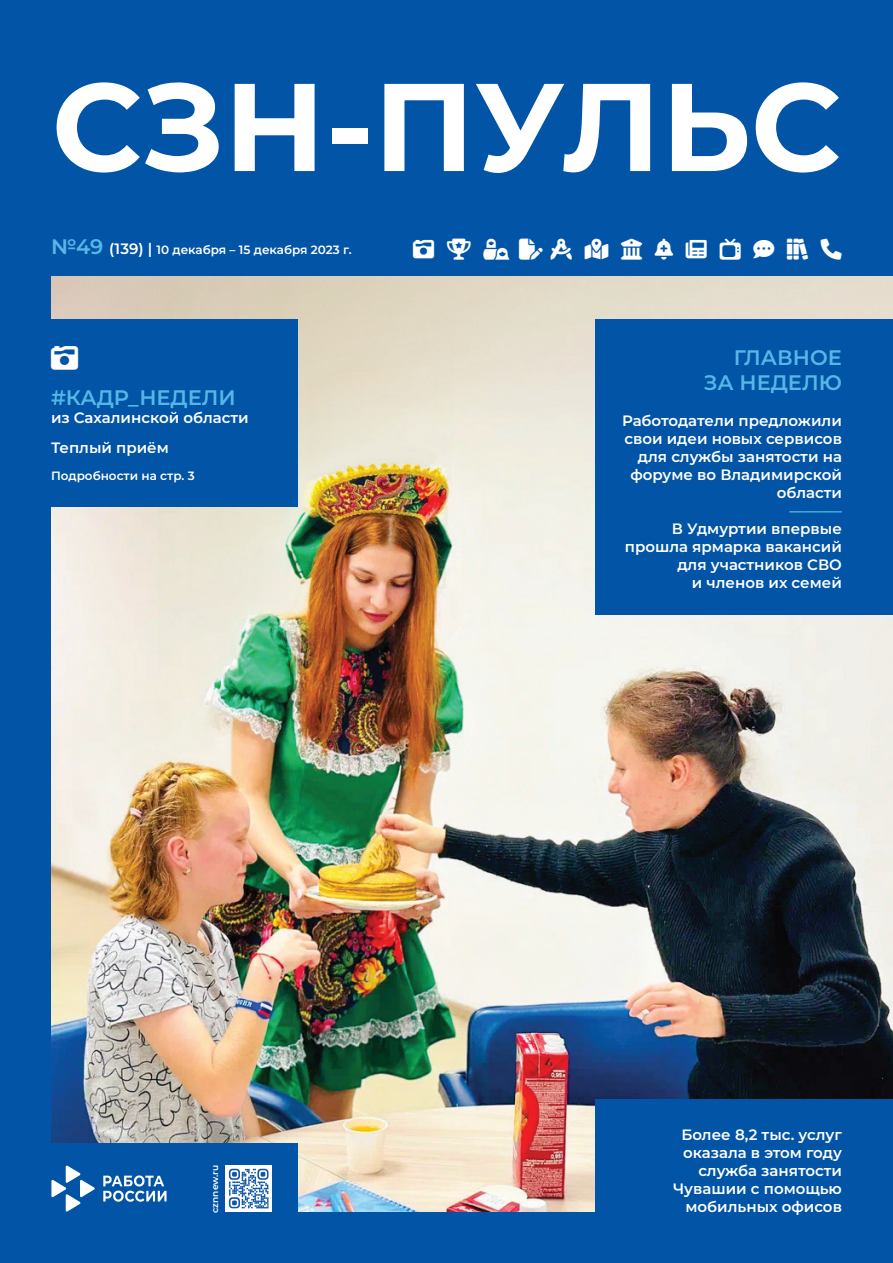
<style>
.page{position:relative;width:893px;height:1263px;background:#0154a6}
.page>*{position:absolute;margin:0;border:0;box-sizing:border-box;transform-origin:0 0}
.t1{font:700 124.5px "Montserrat";color:#fff}
.t2{font:600 21px/25.2px "Montserrat";color:#56b7e7;text-align:right}
.t3{font:600 15px/18px "Montserrat";color:#fff;text-align:right}
.t4{font:600 15px "Montserrat";color:#56b7e7}
.t5{font:600 12px "Montserrat";color:#fff}
.t6{font:600 9px "Montserrat";color:#fff}
.s1{font-size:21px;color:#56b7e7}
.s2{font-size:15px}
</style>
<div class="page">
<img style="left:51px;top:276px;width:842px;height:936px">
<div style="left:0;top:1144px;width:298px;height:119px;background:#0154a6"></div>
<div style="left:226px;top:1165px;width:46px;height:46px;background:#fff"></div>
<svg style="left:229px;top:1169px;width:40px;height:39px"></svg>
<svg style="left:51px;top:1165px;width:44px;height:47px"></svg>
<svg style="left:103px;top:1175px;width:64px;height:27px"></svg>
<div style="left:595px;top:319px;width:298px;height:295px;background:#0154a6"></div>
<div style="left:595px;top:1100px;width:298px;height:163px;background:#0154a6"></div>
<div style="left:0;top:319px;width:298px;height:187px;background:#0154a6"></div>
<h1 class="t1" style="left:52px;top:44px;width:791px">СЗН-ПУЛЬС</h1>
<p class="t5" style="left:51px;top:242px;width:302px"><span class="s1">№49</span> <span class="s2">(139) |</span> 10 декабря – 15 декабря 2023 г.</p>
<h2 class="t2" style="left:51px;top:384px;width:186px">#КАДР_НЕДЕЛИ</h2>
<p class="t3" style="left:51px;top:401px;width:199px;line-height:30.8px;text-align:left">из Сахалинской области<br>Теплый приём</p>
<p class="t5" style="left:51px;top:468px;width:145px">Подробности на стр. 3</p>
<p class="t6" style="left:209px;top:1213px;width:49px;rotate:-90deg">cznnew.ru</p>
<h2 class="t2" style="left:704px;top:344px;width:140px">ГЛАВНОЕ<br>ЗА НЕДЕЛЮ</h2>
<p class="t3" style="left:622px;top:411px;width:221px">Работодатели предложили свои идеи новых сервисов для службы занятости на форуме во Владимирской области</p>
<p class="t4" style="left:789px;top:501px;width:54px">———–</p>
<p class="t3" style="left:625px;top:519px;width:219px">В Удмуртии впервые прошла ярмарка вакансий для участников СВО<br>и членов их семей</p>
<p class="t3" style="left:673px;top:1125px;width:170px">Более 8,2 тыс. услуг оказала в этом году служба занятости<br>Чувашии с помощью мобильных офисов</p>
</div>
